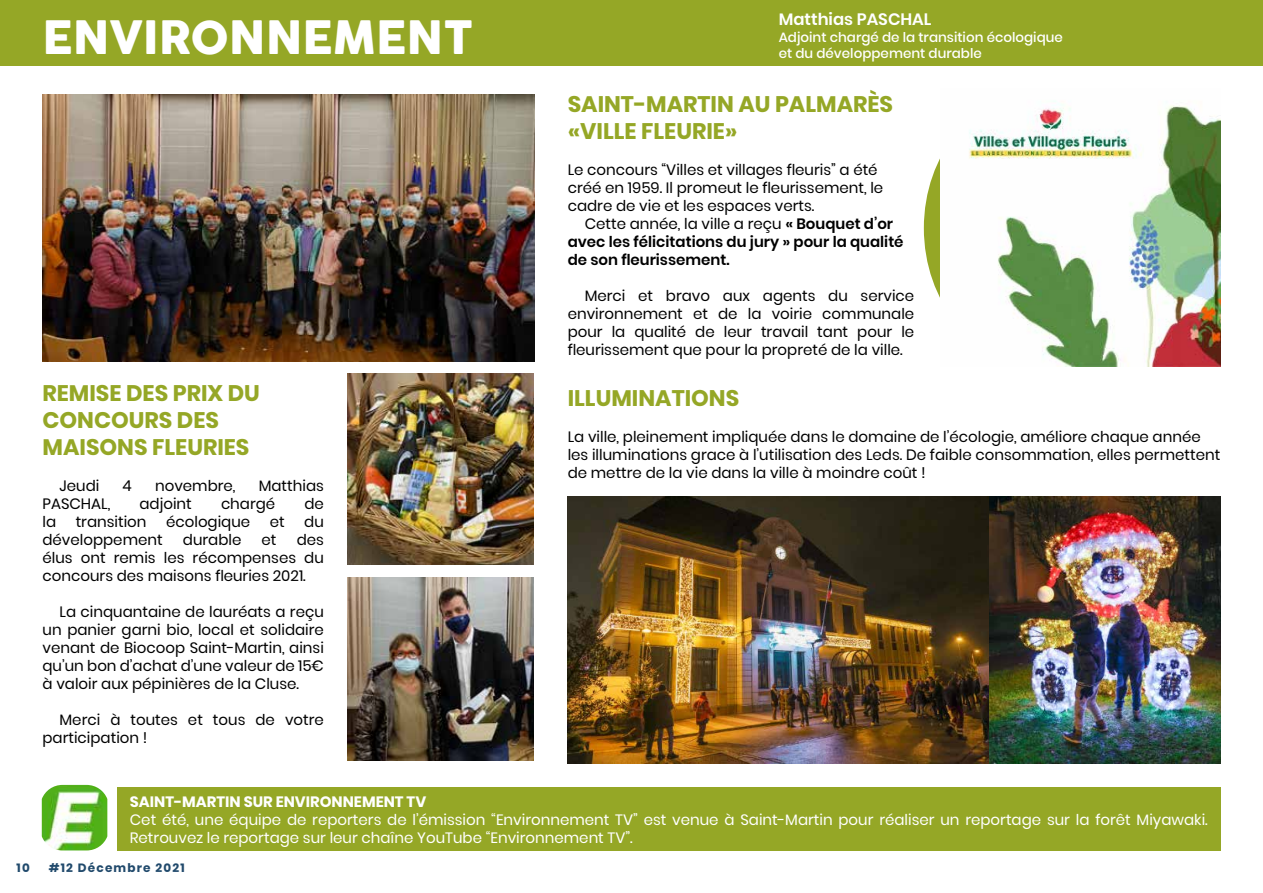
<style>
.page{position:relative;width:1263px;height:893px;background:#fff}
.page>*{position:absolute;margin:0;border:0;box-sizing:border-box;transform-origin:0 0}
.t1{font:45px "Cocogoose";color:#fff}
.t2{font:700 22.5px/27px "Poppins";color:#95a726}
.t3{font:600 16.5px "Poppins";color:#fff}
.t4{font:15px/18px "Poppins";color:#000;text-align:justify}
.t5{font:15px/18px "Poppins";color:#fff}
.t6{font:600 15px/18px "Poppins";color:#000}
.t7{font:700 15px "Poppins";color:#fff}
.t8{font:500 13.5px "Poppins";color:#fff}
.t9{font:700 12px "Poppins";letter-spacing:.1em;color:#214a6c}
.s1{font-weight:400}
</style>
<div class="page">
<div style="left:924px;top:95px;width:219px;height:266px;background:#95a726;border-radius:50%"></div>
<div style="left:0;top:0;width:1263px;height:66px;background:#95a726"></div>
<img style="left:43px;top:95px;width:491px;height:266px">
<img style="left:348px;top:373px;width:185px;height:191px">
<img style="left:348px;top:577px;width:185px;height:183px">
<div style="left:117px;top:787px;width:1103px;height:63px;background:#95a726"></div>
<img style="left:940px;top:95px;width:280px;height:272px">
<img style="left:42px;top:785px;width:65px;height:65px">
<img style="left:568px;top:497px;width:652px;height:266px">
<h1 class="t1" style="left:43px;top:6px;width:432px">ENVIRONNEMENT</h1>
<h2 class="t2" style="left:43px;top:379px;width:219px">REMISE DES PRIX DU<br>CONCOURS DES<br>MAISONS FLEURIES</h2>
<p class="t4" style="left:60px;top:476px;width:41px">Jeudi</p>
<p class="t4" style="left:123px;top:476px;width:11px">4</p>
<p class="t4" style="left:155px;top:476px;width:82px">novembre,</p>
<p class="t4" style="left:259px;top:476px;width:67px">Matthias</p>
<p class="t4" style="left:43px;top:494px;width:69px">PASCHAL,</p>
<p class="t4" style="left:140px;top:494px;width:54px">adjoint</p>
<p class="t4" style="left:221px;top:494px;width:56px">chargé</p>
<p class="t4" style="left:304px;top:494px;width:21px">de</p>
<p class="t4" style="left:43px;top:512px;width:15px">la</p>
<p class="t4" style="left:76px;top:512px;width:72px">transition</p>
<p class="t4" style="left:166px;top:512px;width:86px">écologique</p>
<p class="t4" style="left:270px;top:512px;width:16px">et</p>
<p class="t4" style="left:304px;top:512px;width:21px">du</p>
<p class="t4" style="left:43px;top:530px;width:122px">développement</p>
<p class="t4" style="left:183px;top:530px;width:60px">durable</p>
<p class="t4" style="left:262px;top:530px;width:16px">et</p>
<p class="t4" style="left:43px;top:530px;width:283px;text-indent:254px">des élus ont remis les récompenses du concours des maisons fleuries 2021.</p>
<p class="t4" style="left:43px;top:602px;width:283px;text-indent:17px">La cinquantaine de lauréats a reçu un panier garni bio, local et solidaire venant de Biocoop Saint-Martin, ainsi qu’un bon d’achat d’une valeur de 15€ à valoir aux pépinières de la Cluse.</p>
<p class="t4" style="left:43px;top:710px;width:283px;text-indent:17px">Merci à toutes et tous de votre participation !</p>
<p class="t3" style="left:779px;top:10px;width:154px">Matthias PASCHAL</p>
<p class="t8" style="left:779px;top:29px;width:286px">Adjoint chargé de la transition écologique</p>
<p class="t8" style="left:779px;top:45px;width:205px">et du développement durable</p>
<h2 class="t2" style="left:568px;top:91px;width:327px">SAINT-MARTIN AU PALMARÈS «VILLE FLEURIE»</h2>
<p class="t4" style="left:568px;top:161px;width:317px;text-align:left">Le concours “Villes et villages fleuris” a été créé en 1959. Il promeut le fleurissement, le cadre de vie et les espaces verts.</p>
<p class="t6" style="left:568px;top:215px;width:337px;text-indent:17px"><span class="s1">Cette année, la ville a reçu</span> « Bouquet d’or avec les félicitations du jury » pour la qualité de son fleurissement.</p>
<p class="t4" style="left:568px;top:287px;width:348px;text-indent:17px">Merci et bravo aux agents du service environnement et de la voirie communale pour la qualité de leur travail tant pour le fleurissement que pour la propreté de la ville.</p>
<h2 class="t2" style="left:568px;top:384px;width:173px">ILLUMINATIONS</h2>
<p class="t4" style="left:568px;top:427px;width:654px;text-align:left">La ville, pleinement impliquée dans le domaine de l’écologie, améliore chaque année les illuminations grace à l’utilisation des Leds. De faible consommation, elles permettent de mettre de la vie dans la ville à moindre coût !</p>
<p class="t7" style="left:130px;top:793px;width:298px">SAINT-MARTIN SUR ENVIRONNEMENT TV</p>
<p class="t5" style="left:130px;top:810px;width:1079px">Cet été, une équipe de reporters de l’émission “Environnement TV” est venue à Saint-Martin pour réaliser un reportage sur la forêt Miyawaki.<br>Retrouvez le reportage sur leur chaîne YouTube “Environnement TV”.</p>
<p class="t9" style="left:17px;top:861px;width:15px">10</p>
<p class="t9" style="left:49px;top:861px;width:137px">#12 Décembre 2021</p>
</div>
